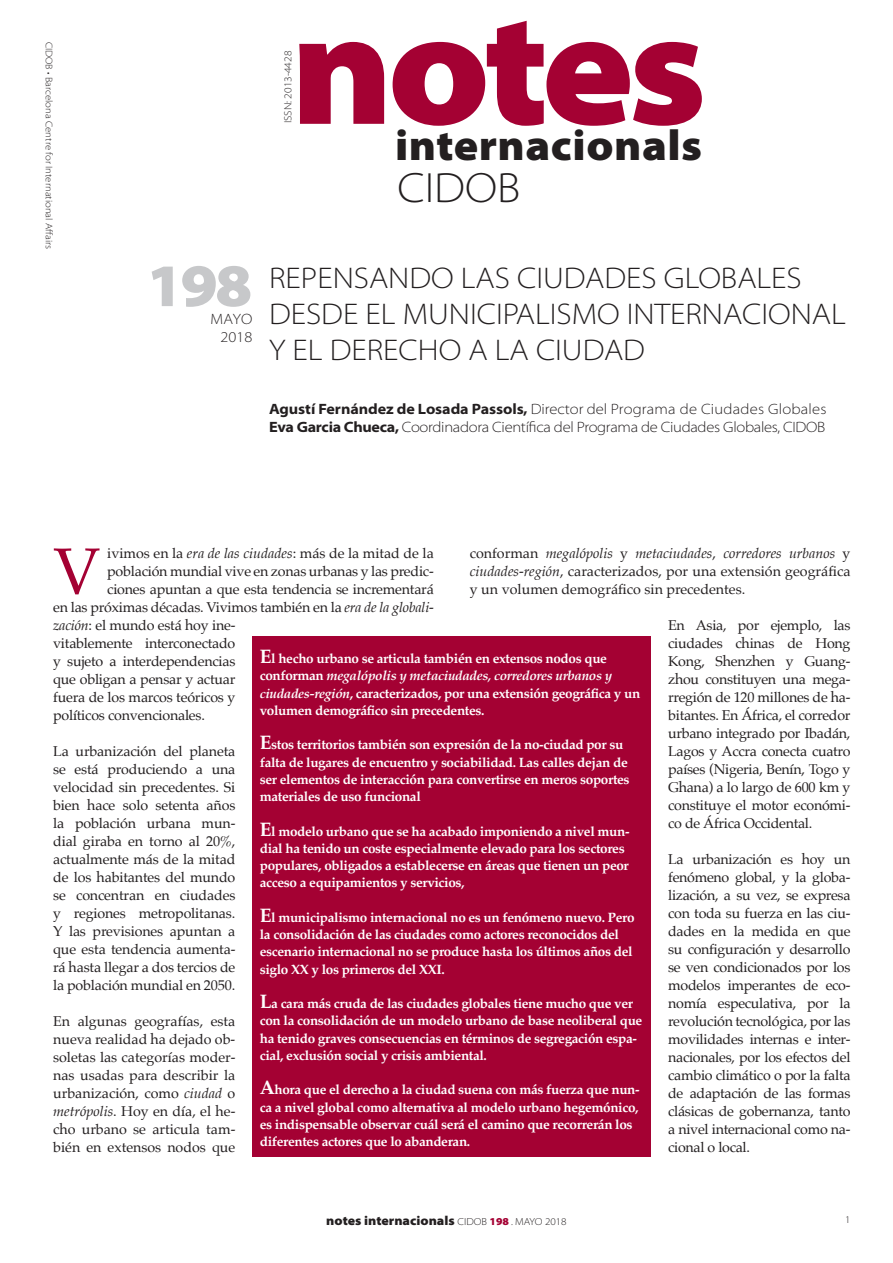
<style>
.page{position:relative;width:893px;height:1263px;background:#fff}
.page>*{position:absolute;margin:0;border:0;box-sizing:border-box;transform-origin:0 0}
.t1{font:900 semi-expanded 162.45px "Myriad Pro";letter-spacing:-.04em;color:#a40133}
.t2{font:65.85px "Palatino";color:#a40133}
.t3{font:900 semi-expanded 60.75px "Myriad Pro";color:#c7c8ca}
.t4{font:900 semi-expanded 42.9px "Myriad Pro";letter-spacing:.01em;color:#231f20}
.t5{font:300 semi-expanded 42.6px "Myriad Pro";color:#231f20}
.t6{font:300 semi-expanded 30px/36px "Myriad Pro";color:#231f20}
.t7{font:300 semi-expanded 15px/18px "Myriad Pro";letter-spacing:-.02em;color:#231f20}
.t8{font:300 semi-expanded 15px/18px "Myriad Pro";color:#231f20;text-align:right}
.t9{font:14.25px/18px "Palatino";letter-spacing:-.015em;color:#231f20;text-align:justify}
.t10{font:700 13.5px/17.2px "Palatino";letter-spacing:-.025em;color:#fff}
.t11{font:900 semi-expanded 12.9px "Myriad Pro";color:#231f20}
.t12{font:300 semi-expanded 10.5px "Myriad Pro";color:#231f20}
.t13{font:300 semi-expanded 10.2px "Myriad Pro";color:#231f20}
.t14{font:300 semi-expanded 9.75px "Myriad Pro";color:#231f20}
.s1{font-weight:700}
.s2{font-style:italic}
.s3{font-size:19.5px}
.s4{font-weight:300;font-size:10.2px}
.s5{font-size:10.65px;color:#a40133}
</style>
<div class="page">
<div style="left:253px;top:636px;width:398px;height:521px;background:#a40133"></div>
<h1 class="t1" style="left:290px;top:-24px;width:418px">notes</h1>
<h3 class="t4" style="left:395px;top:121px;width:309px">internacionals</h3>
<h3 class="t5" style="left:397px;top:164px;width:124px">CIDOB</h3>
<p class="t14" style="left:55px;top:42px;width:209px;rotate:90deg">CIDOB • Barcelona Centre for International Affairs</p>
<p class="t12" style="left:282px;top:123px;width:74px;rotate:-90deg">ISSN: 2013-4428</p>
<h3 class="t6" style="left:269px;top:260px;width:578px">REPENSANDO LAS CIUDADES GLOBALES<br>DESDE EL MUNICIPALISMO INTERNACIONAL<br>Y EL DERECHO A LA CIUDAD</h3>
<h3 class="t3" style="left:146px;top:251px;width:108px">198</h3>
<p class="t8" style="left:211px;top:310px;width:43px">MAYO<br>2018</p>
<p class="t7" style="left:269px;top:400px;width:559px"><span class="s1">Agustí Fernández de Losada Passols,</span> Director del Programa de Ciudades Globales<br><span class="s1">Eva Garcia Chueca,</span> Coordinadora Científica del Programa de Ciudades Globales, CIDOB</p>
<p class="t9" style="left:470px;top:544px;width:382px">conforman <span class="s2">megalópolis</span> y <span class="s2">metaciudades</span>, <span class="s2">corredores urbanos</span> y <span class="s2">ciudades</span>-<span class="s2">región</span>, caracterizados, por una extensión geográfica y un volumen demográfico sin precedentes.</p>
<p class="t9" style="left:668px;top:616px;width:184px">En Asia, por ejemplo, las ciudades chinas de Hong Kong, Shenzhen y Guang&shy;zhou constituyen una mega&shy;rregión de 120 millones de ha&shy;bitantes. En África, el corredor urbano integrado por Ibadán, Lagos y Accra conecta cuatro países (Nigeria, Benín, Togo y Ghana) a lo largo de 600 km y constituye el motor económi&shy;co de África Occidental.</p>
<p class="t9" style="left:668px;top:850px;width:184px">La urbanización es hoy un fenómeno global, y la globa&shy;lización, a su vez, se expresa con toda su fuerza en las ciu&shy;dades en la medida en que su configuración y desarrollo se ven condicionados por los modelos imperantes de eco&shy;nomía especulativa, por la revolución tecnológica, por las movilidades internas e inter&shy;nacionales, por los efectos del cambio climático o por la falta de adaptación de las formas clásicas de gobernanza, tanto a nivel internacional como na&shy;cional o local.</p>
<h2 class="t2" style="left:53px;top:517px;width:49px">V</h2>
<p class="t9" style="left:107px;top:544px;width:328px">ivimos en la <span class="s2">era de las ciudades</span>: más de la mitad de la</p>
<p class="t9" style="left:107px;top:562px;width:328px">población mundial vive en zonas urbanas y las predic-</p>
<p class="t9" style="left:107px;top:580px;width:328px">ciones apuntan a que esta tendencia se incrementará</p>
<p class="t9" style="left:53px;top:598px;width:382px">en las próximas décadas. Vivimos también en la <span class="s2">era de la globali-</span></p>
<p class="t9" style="left:53px;top:616px;width:184px"><span class="s2">zación</span>: el mundo está hoy ine-</p>
<p class="t9" style="left:53px;top:634px;width:184px">vitablemente interconectado</p>
<p class="t9" style="left:53px;top:652px;width:184px">y sujeto a interdependencias</p>
<p class="t9" style="left:53px;top:670px;width:184px">que obligan a pensar y actuar</p>
<p class="t9" style="left:53px;top:688px;width:184px">fuera de los marcos teóricos y</p>
<p class="t9" style="left:53px;top:706px;width:153px">políticos convencionales.</p>
<p class="t9" style="left:53px;top:742px;width:184px">La urbanización del planeta se está produciendo a una velocidad sin precedentes. Si bien hace solo setenta años la población urbana mun&shy;dial giraba en torno al 20%, actualmente más de la mitad de los habitantes del mundo se concentran en ciudades y regiones metropolitanas.<br>Y las previsiones apuntan a que esta tendencia aumenta&shy;rá hasta llegar a dos tercios de la población mundial en 2050.</p>
<p class="t9" style="left:53px;top:1012px;width:184px">En algunas geografías, esta nueva realidad ha dejado ob&shy;soletas las categorías moder&shy;nas usadas para describir la urbanización, como <span class="s2">ciudad</span> o <span class="s2">metrópolis</span>. Hoy en día, el he&shy;cho urbano se articula tam&shy;bién en extensos nodos que</p>
<p class="t10" style="left:260px;top:649px;width:382px"><span class="s3">E</span>l hecho urbano se articula también en extensos nodos que conforman <span class="s2">megalópolis y metaciudades, corredores urbanos y ciudades-región</span>, caracterizados, por una extensión geográfica y un volumen demográfico sin precedentes.</p>
<p class="t10" style="left:260px;top:736px;width:371px"><span class="s3">E</span>stos territorios también son expresión de la no-ciudad por su falta de lugares de encuentro y sociabilidad. Las calles dejan de ser elementos de interacción para convertirse en meros soportes materiales de uso funcional</p>
<p class="t10" style="left:260px;top:822px;width:371px"><span class="s3">E</span>l modelo urbano que se ha acabado imponiendo a nivel mun&shy;dial ha tenido un coste especialmente elevado para los sectores populares, obligados a establecerse en áreas que tienen un peor acceso a equipamientos y servicios,</p>
<p class="t10" style="left:260px;top:908px;width:376px"><span class="s3">E</span>l municipalismo internacional no es un fenómeno nuevo. Pero la consolidación de las ciudades como actores reconocidos del escenario internacional no se produce hasta los últimos años del siglo XX y los primeros del XXI.</p>
<p class="t10" style="left:260px;top:994px;width:384px"><span class="s3">L</span>a cara más cruda de las ciudades globales tiene mucho que ver con la consolidación de un modelo urbano de base neoliberal que ha tenido graves consecuencias en términos de segregación espa&shy;cial, exclusión social y crisis ambiental.</p>
<p class="t10" style="left:260px;top:1081px;width:381px"><span class="s3">A</span>hora que el derecho a la ciudad suena con más fuerza que nun&shy;ca a nivel global como alternativa al modelo urbano hegemónico, es indispensable observar cuál será el camino que recorrerán los diferentes actores que lo abanderan.</p>
<p class="t11" style="left:326px;top:1213px;width:242px">notes internacionals <span class="s4">CIDOB</span> <span class="s5">198</span> <span class="s4">. MAYO 2018</span></p>
<p class="t13" style="left:845px;top:1214px;width:7px">1</p>
</div>
